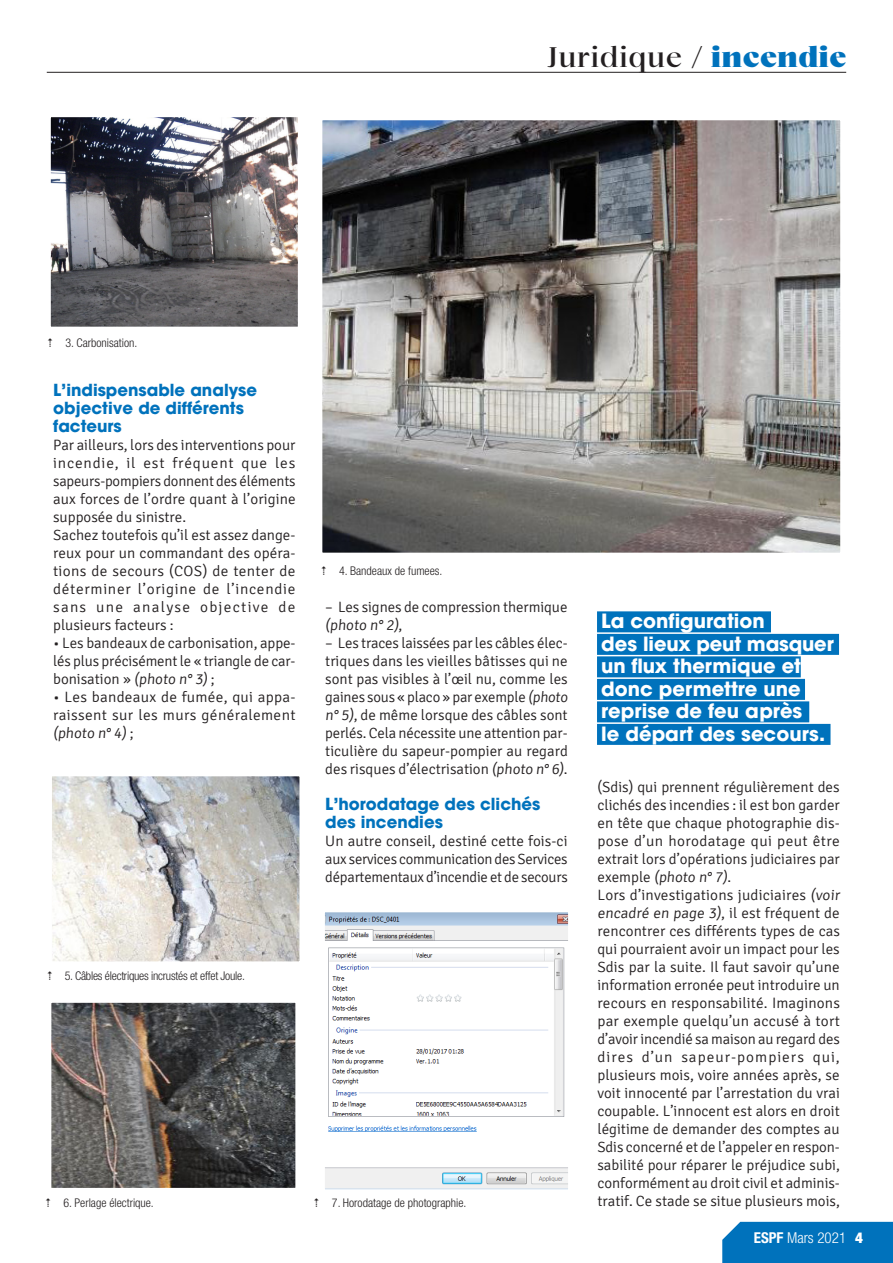
<style>
.page{position:relative;width:893px;height:1263px;background:#fff}
.page>*{position:absolute;margin:0;border:0;box-sizing:border-box;transform-origin:0 0}
.t1{font:30px "Bovino Trial";letter-spacing:.02em;color:#231f20}
._06_relance_Article{font:700 19.5px "Avant Garde";color:#fff}
._04_Inter_et_questio{font:700 16.5px/18px "Avant Garde";color:#0072bc}
._03_Texte_courant{font:300 15px/18px "Signika";color:#231f20;text-align:justify}
.t2{font:300 condensed 15px "Helvetica Neue";color:#fff}
.Legende{font:300 condensed 12px "Helvetica Neue";color:#231f20}
.Legende-2{font:300 condensed 12px "Helvetica Neue";letter-spacing:-.02em;color:#231f20}
.s1{font-weight:900;color:#0072bc}
.s2{font-weight:700}
.s3{font-weight:900}
</style>
<div class="page">
<div style="left:722px;top:1222px;width:171px;height:41px;background:#0072bc"></div>
<hr style="left:47px;top:72px;width:799px;height:1px;background:#231f20">
<img style="left:52px;top:118px;width:245px;height:208px">
<div style="left:45px;top:111px;width:259px;height:222px;border:6px solid #fff"></div>
<img style="left:323px;top:121px;width:516px;height:431px">
<div style="left:316px;top:114px;width:530px;height:445px;border:6px solid #fff"></div>
<img style="left:53px;top:777px;width:246px;height:183px">
<div style="left:48px;top:772px;width:256px;height:193px;border:4px solid #fff"></div>
<img style="left:326px;top:913px;width:241px;height:275px">
<div style="left:319px;top:906px;width:255px;height:289px;border:6px solid #fff"></div>
<div style="left:597px;top:611px;width:174px;height:21px;background:#0072bc"></div>
<div style="left:597px;top:634px;width:242px;height:21px;background:#0072bc"></div>
<div style="left:597px;top:656px;width:204px;height:21px;background:#0072bc"></div>
<div style="left:597px;top:679px;width:208px;height:21px;background:#0072bc"></div>
<div style="left:597px;top:701px;width:212px;height:21px;background:#0072bc"></div>
<div style="left:597px;top:724px;width:233px;height:21px;background:#0072bc"></div>
<img style="left:52px;top:1004px;width:243px;height:183px">
<div style="left:47px;top:999px;width:253px;height:193px;border:4px solid #fff"></div>
<p class="Legende" style="left:65px;top:336px;width:73px">3. Carbonisation.</p>
<h1 class="t1" style="left:547px;top:39px;width:301px">Juridique / <span class="s1">incendie</span></h1>
<p class="_04_Inter_et_questio" style="left:53px;top:381px;width:205px">L’indispensable analyse objective de différents facteurs</p>
<p class="_03_Texte_courant" style="left:53px;top:436px;width:244px">Par ailleurs, lors des interventions pour incendie, il est fréquent que les sapeurs-pompiers donnent des éléments aux forces de l’ordre quant à l’origine supposée du sinistre.</p>
<p class="_03_Texte_courant" style="left:53px;top:526px;width:244px">Sachez toutefois qu’il est assez dange&shy;reux pour un commandant des opéra&shy;tions de secours (COS) de tenter de déterminer l’origine de l’incendie sans une analyse objective de plusieurs facteurs :</p>
<p class="_03_Texte_courant" style="left:53px;top:634px;width:244px">• Les bandeaux de carbonisation, appe&shy;lés plus précisément le « triangle de car&shy;bonisation » (photo n° 3) ;</p>
<p class="_03_Texte_courant" style="left:53px;top:688px;width:244px">• Les bandeaux de fumée, qui appa&shy;raissent sur les murs généralement (photo n° 4) ;</p>
<p class="Legende" style="left:339px;top:564px;width:105px">4. Bandeaux de fumees.</p>
<p class="_03_Texte_courant" style="left:325px;top:598px;width:244px">– Les signes de compression thermique (photo n° 2),</p>
<p class="_03_Texte_courant" style="left:325px;top:634px;width:246px">– Les traces laissées par les câbles élec&shy;triques dans les vieilles bâtisses qui ne sont pas visibles à l’œil nu, comme les gaines sous « placo » par exemple (photo n° 5), de même lorsque des câbles sont perlés. Cela nécessite une attention par&shy;ticulière du sapeur-pompier au regard des risques d’électrisation (photo n° 6).</p>
<p class="_04_Inter_et_questio" style="left:325px;top:795px;width:217px">L’horodatage des clichés des incendies</p>
<p class="_03_Texte_courant" style="left:325px;top:832px;width:244px">Un autre conseil, destiné cette fois-ci aux services communication des Services départementaux d’incendie et de secours</p>
<p class="Legende-2" style="left:65px;top:969px;width:182px">5. Câbles électriques incrustés et effet Joule.</p>
<p class="Legende" style="left:63px;top:1196px;width:92px">6. Perlage électrique.</p>
<p class="Legende" style="left:332px;top:1196px;width:136px">7. Horodatage de photographie.</p>
<p class="_06_relance_Article" style="left:601px;top:608px;width:165px">La configuration</p>
<p class="_06_relance_Article" style="left:601px;top:631px;width:234px">des lieux peut masquer</p>
<p class="_06_relance_Article" style="left:601px;top:653px;width:201px">un flux thermique et</p>
<p class="_06_relance_Article" style="left:601px;top:676px;width:201px">donc permettre une</p>
<p class="_06_relance_Article" style="left:601px;top:698px;width:203px">reprise de feu après</p>
<p class="_06_relance_Article" style="left:601px;top:721px;width:226px">le départ des secours.</p>
<p class="_03_Texte_courant" style="left:597px;top:778px;width:244px">(Sdis) qui prennent régulièrement des clichés des incendies : il est bon garder en tête que chaque photographie dis&shy;pose d’un horodatage qui peut être extrait lors d’opérations judiciaires par exemple (photo n° 7).</p>
<p class="_03_Texte_courant" style="left:597px;top:886px;width:246px;text-align:left">Lors d’investigations judiciaires (voir encadré en page 3), il est fréquent de rencontrer ces différents types de cas qui pourraient avoir un impact pour les Sdis par la suite. Il faut savoir qu’une information erronée peut introduire un recours en responsabilité. Imaginons par exemple quelqu’un accusé à tort d’avoir incendié sa maison au regard des dires d’un sapeur-pompiers qui, plusieurs mois, voire années après, se voit innocenté par l’arrestation du vrai coupable. L’innocent est alors en droit légitime de demander des comptes au Sdis concerné et de l’appeler en respon&shy;sabilité pour réparer le préjudice subi, conformément au droit civil et adminis&shy;tratif. Ce stade se situe plusieurs mois,</p>
<p class="t2" style="left:754px;top:1229px;width:111px"><span class="s2">ESPF</span> Mars 2021 <span class="s3">4</span></p>
</div>
